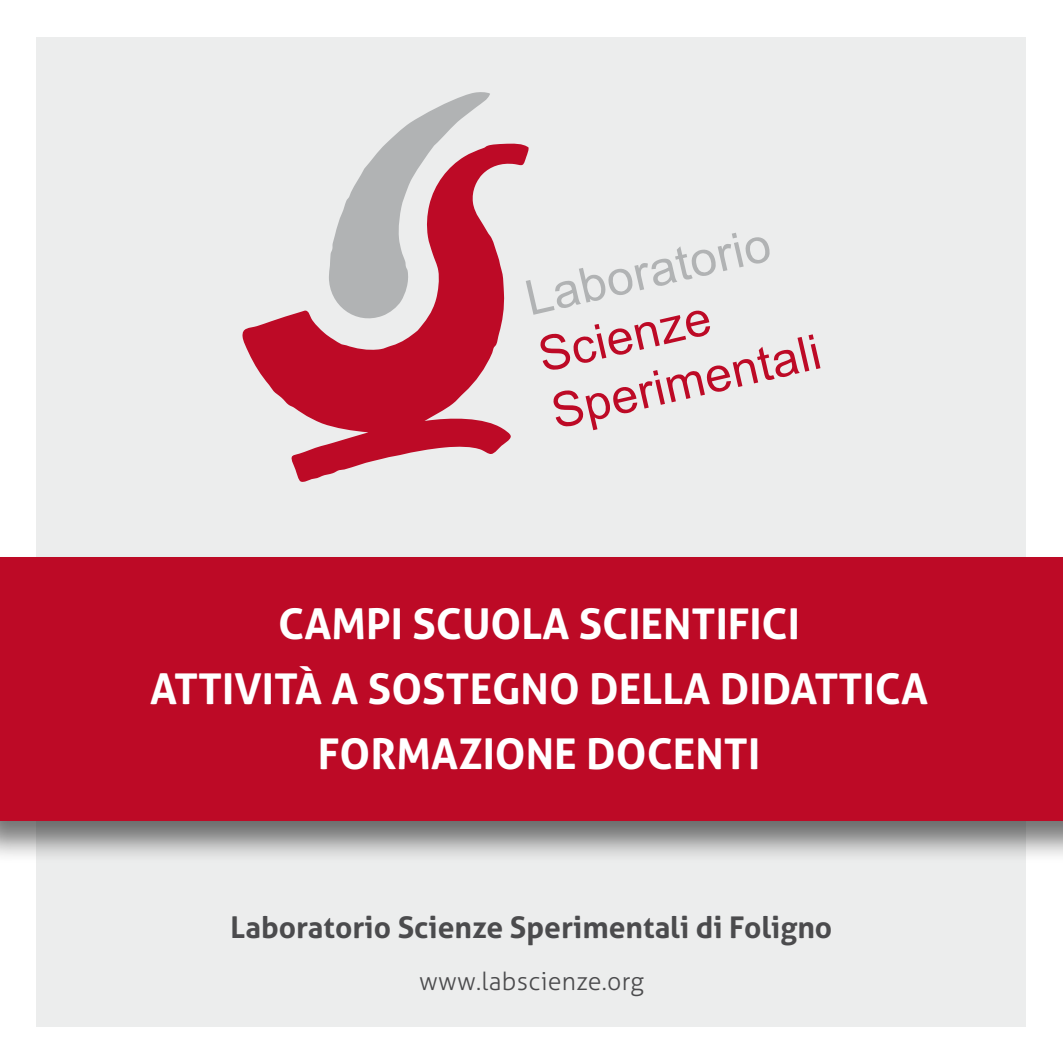
<style>
.page{position:relative;width:1063px;height:1063px;background:#fff}
.page>*{position:absolute;margin:0;border:0;box-sizing:border-box;transform-origin:0 0}
.t1{font:700 42.5px/65px "Aller";color:#fff;text-align:center}
.t2{font:700 30px "Aller";color:#4b4b4d}
.t3{font:300 25px "Aller";letter-spacing:.01em;color:#4b4b4d}
</style>
<div class="page">
<div style="left:37px;top:37px;width:989px;height:989px;background:#eceded"></div>
<div style="left:0;top:554px;width:1063px;height:311px;background:#000;opacity:.55"></div>
<div style="left:0;top:557px;width:1063px;height:263px;background:#bd0a26"></div>
<svg style="left:387px;top:92px;width:103px;height:51px"></svg>
<svg style="left:242px;top:143px;width:287px;height:339px"></svg>
<svg style="left:526px;top:233px;width:294px;height:197px"></svg>
<p class="t1" style="left:150px;top:591px;width:780px">CAMPI SCUOLA SCIENTIFICI<br>ATTIVITÀ A SOSTEGNO DELLA DIDATTICA<br>FORMAZIONE DOCENTI</p>
<p class="t2" style="left:231px;top:909px;width:603px">LABORATORIO SCIENZE SPERIMENTALI DI FOLIGNO</p>
<p class="t3" style="left:419px;top:967px;width:226px">www.labscienze.org</p>
</div>
